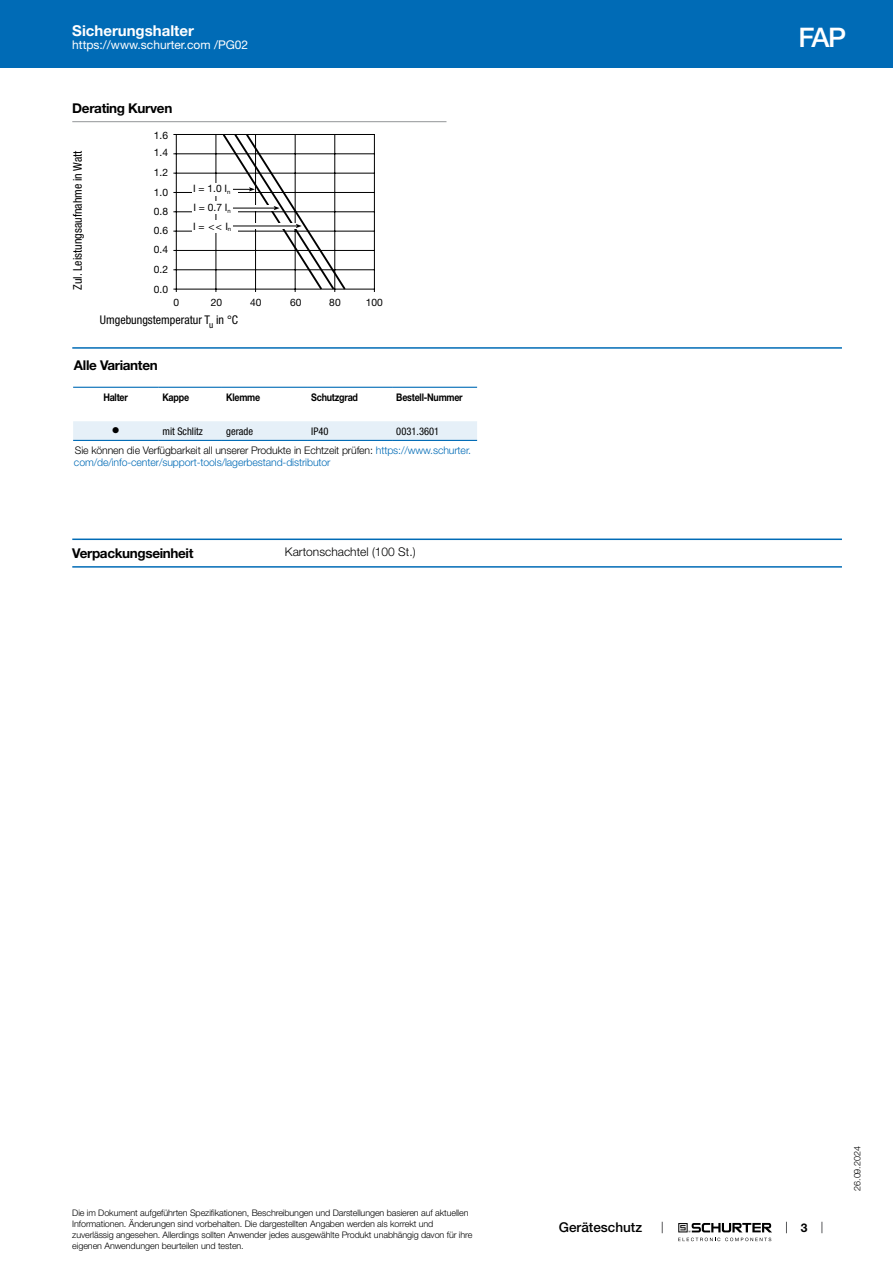
<style>
.page{position:relative;width:893px;height:1263px;background:#fff}
.page>*{position:absolute;margin:0;border:0;box-sizing:border-box;transform-origin:0 0}
.t1{font:500 27px "Helvetica Neue LT";color:#fff}
.t2{font:700 15px "Helvetica Neue LT";color:#fff}
.t3{font:700 13.5px "Helvetica Neue LT";letter-spacing:-.025em;color:#000}
.t4{font:500 13.5px "Helvetica Neue LT";color:#000}
.t5{font:condensed 12px "Helvetica Neue LT";color:#000}
.t6{font:12px "Helvetica Neue LT";color:#fff}
.t7{font:300 12px "Helvetica Neue LT";color:#000}
.t8{font:700 12px "Helvetica Neue LT";color:#000}
.t9{font:300 10.5px/19px "Helvetica Neue LT";letter-spacing:-.01em;color:#000}
.t10{font:300 10.5px "Helvetica Neue LT";letter-spacing:-.01em;color:#006bb6}
.t11{font:700 10.5px "Helvetica Neue LT";letter-spacing:-.025em;color:#000;scale:.85 1}
.t12{font:condensed 10.5px "Helvetica Neue LT";color:#000}
.t13{font:10.5px "Wingdings";color:#000}
.t14{font:10.2px/19.6px "Helvetica Neue LT";color:#000}
.t15{font:300 9px/10.8px "Helvetica Neue LT";letter-spacing:-.01em;color:#000}
.s1{font-weight:400;font-stretch:condensed}
.s2{color:#006bb6}
</style>
<div class="page">
<svg style="left:678px;top:1223px;width:94px;height:18px"></svg>
<div style="left:0;top:0;width:893px;height:68px;background:#006bb6"></div>
<hr style="left:72px;top:121px;width:374px;height:1px;background:#939598">
<hr style="left:173px;top:134px;width:201px;height:1px;background:#000">
<hr style="left:173px;top:154px;width:201px;height:1px;background:#000">
<hr style="left:173px;top:173px;width:201px;height:1px;background:#000">
<hr style="left:173px;top:192px;width:201px;height:1px;background:#000">
<hr style="left:173px;top:212px;width:201px;height:1px;background:#000">
<hr style="left:173px;top:231px;width:201px;height:1px;background:#000">
<hr style="left:173px;top:250px;width:201px;height:1px;background:#000">
<hr style="left:173px;top:269px;width:201px;height:1px;background:#000">
<hr style="left:173px;top:289px;width:201px;height:1px;background:#000">
<hr style="left:176px;top:134px;width:1px;height:158px;background:#000">
<hr style="left:216px;top:134px;width:1px;height:158px;background:#000">
<hr style="left:374px;top:134px;width:1px;height:158px;background:#000">
<div style="left:192px;top:220px;width:46px;height:13px;background:#fff"></div>
<div style="left:192px;top:201px;width:46px;height:13px;background:#fff"></div>
<div style="left:192px;top:183px;width:46px;height:13px;background:#fff"></div>
<svg style="left:221px;top:135px;width:126px;height:157px"></svg>
<hr style="left:72px;top:347px;width:770px;height:2px;background:#006bb6">
<div style="left:73px;top:421px;width:404px;height:19px;background:#e6f0f8"></div>
<hr style="left:73px;top:387px;width:85px;height:1px;background:#006bb6">
<hr style="left:158px;top:387px;width:64px;height:1px;background:#006bb6">
<hr style="left:222px;top:387px;width:85px;height:1px;background:#006bb6">
<hr style="left:307px;top:387px;width:85px;height:1px;background:#006bb6">
<hr style="left:392px;top:387px;width:85px;height:1px;background:#006bb6">
<hr style="left:73px;top:440px;width:85px;height:1px;background:#006bb6">
<hr style="left:158px;top:440px;width:64px;height:1px;background:#006bb6">
<hr style="left:222px;top:440px;width:85px;height:1px;background:#006bb6">
<hr style="left:307px;top:440px;width:85px;height:1px;background:#006bb6">
<hr style="left:392px;top:440px;width:85px;height:1px;background:#006bb6">
<hr style="left:72px;top:538px;width:770px;height:2px;background:#006bb6">
<hr style="left:72px;top:566px;width:770px;height:2px;background:#006bb6">
<h2 class="t2" style="left:72px;top:21px;width:123px">Sicherungshalter</h2>
<h3 class="t6" style="left:72px;top:38px;width:178px">https://www.schurter.com /PG02</h3>
<h3 class="t3" style="left:72px;top:99px;width:102px">Derating Kurven</h3>
<h3 class="t5" style="left:71px;top:290px;width:141px;rotate:-90deg">Zul. Leistungsaufnahme in Watt</h3>
<p class="t14" style="left:154px;top:125px;width:16px">1.6</p>
<p class="t14" style="left:154px;top:143px;width:16px">1.4</p>
<p class="t14" style="left:154px;top:162px;width:16px">1.2<br>1.0</p>
<p class="t14" style="left:154px;top:202px;width:16px">0.8</p>
<p class="t14" style="left:154px;top:221px;width:16px;line-height:18.8px">0.6<br>0.4</p>
<p class="t14" style="left:154px;top:260px;width:16px">0.2<br>0.0</p>
<p class="t14" style="left:193px;top:178px;width:39px">I = 1.0 I<sub>n</sub></p>
<p class="t14" style="left:193px;top:197px;width:39px">I = 0.7 I<sub>n</sub></p>
<p class="t14" style="left:193px;top:216px;width:40px">I = &lt;&lt; I<sub>n</sub></p>
<p class="t14" style="left:173px;top:292px;width:7px">0</p>
<p class="t14" style="left:211px;top:292px;width:13px">20</p>
<p class="t14" style="left:250px;top:292px;width:13px">40</p>
<p class="t14" style="left:290px;top:292px;width:13px">60</p>
<p class="t14" style="left:329px;top:292px;width:13px">80</p>
<p class="t14" style="left:366px;top:292px;width:19px">100</p>
<h3 class="t5" style="left:100px;top:313px;width:140px">Umgebungstemperatur T<sub>u</sub> in °C</h3>
<h3 class="t3" style="left:74px;top:357px;width:85px">Alle Varianten</h3>
<p class="t11" style="left:103px;top:390px;width:31px">Halter</p>
<p class="t11" style="left:162px;top:390px;width:33px">Kappe</p>
<p class="t11" style="left:226px;top:390px;width:42px">Klemme</p>
<p class="t11" style="left:311px;top:390px;width:57px">Schutzgrad</p>
<p class="t11" style="left:396px;top:390px;width:80px">Bestell-Nummer</p>
<p class="t13" style="left:112px;top:425px;width:9px">●</p>
<p class="t12" style="left:162px;top:425px;width:42px">mit Schlitz</p>
<p class="t12" style="left:226px;top:425px;width:28px">gerade</p>
<p class="t12" style="left:311px;top:425px;width:19px">IP40</p>
<p class="t9" style="left:75px;top:421px;width:398px;text-indent:321px"><span class="s1">0031.3601<br></span>Sie können die Verfügbarkeit all unserer Produkte in Echtzeit prüfen: <span class="s2">https://www.schurter.</span></p>
<p class="t10" style="left:74px;top:456px;width:258px">com/de/info-center/support-tools/lagerbestand-distributor</p>
<h3 class="t3" style="left:72px;top:544px;width:123px">Verpackungseinheit</h3>
<h3 class="t7" style="left:285px;top:545px;width:132px">Kartonschachtel (100 St.)</h3>
<h1 class="t1" style="left:798px;top:21px;width:49px">FAP</h1>
<p class="t15" style="left:72px;top:1207px;width:402px">Die im Dokument aufgeführten Spezifikationen, Beschreibungen und Darstellungen basieren auf aktuellen Informationen. Änderungen sind vorbehalten. Die dargestellten Angaben werden als korrekt und zuverlässig angesehen. Allerdings sollten Anwender jedes ausgewählte Produkt unabhängig davon für ihre eigenen Anwendungen beurteilen und testen.</p>
<h3 class="t4" style="left:559px;top:1219px;width:85px">Geräteschutz</h3>
<h3 class="t8" style="left:801px;top:1220px;width:8px">3</h3>
<p class="t15" style="left:852px;top:1191px;width:46px;rotate:-90deg">26.09.2024</p>
</div>
